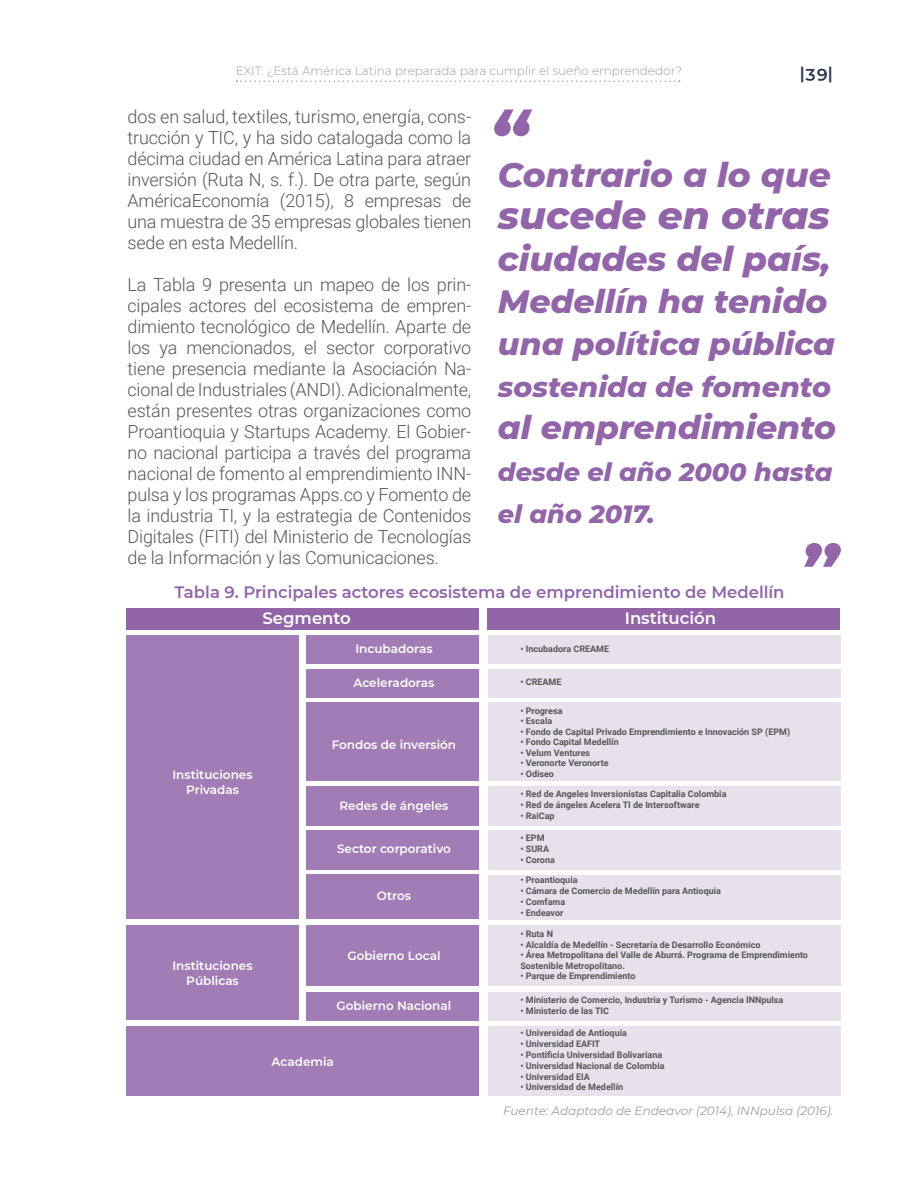
<style>
.page{position:relative;width:918px;height:1188px;background:#fff}
.page>*{position:absolute;margin:0;border:0;box-sizing:border-box;transform-origin:0 0}
.t1{font:italic 800 72px "Montserrat";color:#9265a8}
.t2{font:italic 800 39px "Montserrat";color:#9265a8}
.t3{font:italic 800 34.5px "Montserrat";color:#9265a8}
.t4{font:italic 800 33px "Montserrat";color:#9265a8}
.t5{font:italic 800 31.5px "Montserrat";color:#9265a8}
.t6{font:italic 800 28.5px "Montserrat";color:#9265a8}
.t7{font:italic 800 25.5px/42px "Montserrat";color:#9265a8}
.t8{font:300 18px/21px "Roboto";letter-spacing:-.01em;color:#575756;text-align:justify}
.t9{font:600 16.5px "Montserrat";color:#9265a8}
.t10{font:600 16.5px "Montserrat";color:#fff}
.t11{font:600 16.5px "Montserrat";color:#27334f}
.t12{font:600 12px/14.4px "Montserrat";color:#fff;text-align:center}
.t13{font:300 12px "Montserrat";color:#9d9d9c}
.t14{font:italic 12px "Montserrat";color:#9d9d9c}
.t15{font:700 9px/10.5px "Roboto";color:#575756}
</style>
<div class="page">
<svg style="left:236px;top:80px;width:444px;height:2px"></svg>
<div style="left:488px;top:703px;width:352px;height:78px;background:#e9e0ed"></div>
<div style="left:126px;top:1026px;width:353px;height:70px;background:#a27cb5"></div>
<div style="left:126px;top:609px;width:353px;height:21px;background:#9265a8"></div>
<div style="left:307px;top:636px;width:172px;height:28px;background:#a27cb5"></div>
<div style="left:307px;top:992px;width:172px;height:28px;background:#a27cb5"></div>
<div style="left:307px;top:669px;width:172px;height:28px;background:#a27cb5"></div>
<div style="left:307px;top:703px;width:172px;height:78px;background:#a27cb5"></div>
<div style="left:488px;top:636px;width:352px;height:28px;background:#e9e0ed"></div>
<div style="left:307px;top:787px;width:172px;height:39px;background:#a27cb5"></div>
<div style="left:307px;top:831px;width:172px;height:39px;background:#a27cb5"></div>
<div style="left:307px;top:875px;width:172px;height:44px;background:#a27cb5"></div>
<div style="left:488px;top:787px;width:352px;height:39px;background:#e9e0ed"></div>
<div style="left:488px;top:831px;width:352px;height:39px;background:#e9e0ed"></div>
<div style="left:488px;top:875px;width:352px;height:44px;background:#e9e0ed"></div>
<div style="left:488px;top:926px;width:352px;height:60px;background:#e9e0ed"></div>
<div style="left:488px;top:1026px;width:352px;height:70px;background:#e9e0ed"></div>
<div style="left:307px;top:926px;width:172px;height:60px;background:#a27cb5"></div>
<div style="left:488px;top:992px;width:352px;height:28px;background:#e9e0ed"></div>
<div style="left:488px;top:669px;width:352px;height:28px;background:#e9e0ed"></div>
<div style="left:126px;top:636px;width:173px;height:283px;background:#a27cb5"></div>
<div style="left:126px;top:926px;width:173px;height:94px;background:#a27cb5"></div>
<div style="left:488px;top:609px;width:352px;height:21px;background:#9265a8"></div>
<p class="t13" style="left:236px;top:63px;width:448px">EXIT: ¿Está América Latina preparada para cumplir el sueño emprendedor?</p>
<p class="t11" style="left:800px;top:61px;width:35px">|39|</p>
<p class="t8" style="left:128px;top:105px;width:345px">dos en salud, textiles, turismo, energía, cons&shy;trucción y TIC, y ha sido catalogada como la décima ciudad en América Latina para atraer inversión (Ruta N, s. f.). De otra parte, según AméricaEconomía (2015), 8 empresas de una muestra de 35 empresas globales tienen sede en esta Medellín.</p>
<p class="t8" style="left:128px;top:273px;width:345px">La Tabla 9 presenta un mapeo de los prin&shy;cipales actores del ecosistema de empren&shy;dimiento tecnológico de Medellín. Aparte de los ya mencionados, el sector corporativo tiene presencia mediante la Asociación Na&shy;cional de Industriales (ANDI). Adicionalmente, están presentes otras organizaciones como Proantioquia y Startups Academy. El Gobier&shy;no nacional participa a través del programa nacional de fomento al emprendimiento INN&shy;pulsa y los programas Apps.co y Fomento de la industria TI, y la estrategia de Contenidos Digitales (FITI) del Ministerio de Tecnologías de la Información y las Comunicaciones.</p>
<h1 class="t1" style="left:489px;top:85px;width:41px">“</h1>
<h3 class="t3" style="left:498px;top:150px;width:334px">Contrario a lo que</h3>
<h2 class="t2" style="left:498px;top:187px;width:334px">sucede en otras</h2>
<h3 class="t3" style="left:498px;top:234px;width:334px">ciudades del país,</h3>
<h3 class="t4" style="left:498px;top:277px;width:331px">Medellín ha tenido</h3>
<h3 class="t5" style="left:498px;top:321px;width:339px">una política pública</h3>
<h3 class="t6" style="left:498px;top:366px;width:335px">sostenida de fomento</h3>
<h3 class="t4" style="left:498px;top:403px;width:340px">al emprendimiento</h3>
<h3 class="t7" style="left:498px;top:450px;width:336px">desde el año 2000 hasta el año 2017.</h3>
<h1 class="t1" style="left:801px;top:507px;width:41px">”</h1>
<p class="t9" style="left:174px;top:581px;width:612px">Tabla 9. Principales actores ecosistema de emprendimiento de Medellín</p>
<p class="t10" style="left:263px;top:607px;width:90px">Segmento</p>
<p class="t12" style="left:355px;top:641px;width:79px">Incubadoras</p>
<p class="t10" style="left:625px;top:607px;width:93px">Institución</p>
<p class="t15" style="left:520px;top:643px;width:90px">• Incubadora CREAME</p>
<p class="t15" style="left:520px;top:677px;width:43px">• CREAME</p>
<p class="t15" style="left:520px;top:705px;width:44px">• Progresa</p>
<p class="t15" style="left:520px;top:715px;width:33px">• Escala</p>
<p class="t15" style="left:520px;top:726px;width:271px">• Fondo de Capital Privado Emprendimiento e Innovación SP (EPM)</p>
<p class="t15" style="left:520px;top:736px;width:100px">• Fondo Capital Medellín</p>
<p class="t15" style="left:520px;top:747px;width:71px">• Velum Ventures</p>
<p class="t15" style="left:520px;top:757px;width:90px">• Veronorte Veronorte</p>
<p class="t15" style="left:520px;top:768px;width:35px">• Odiseo</p>
<p class="t15" style="left:520px;top:788px;width:208px">• Red de Angeles Inversionistas Capitalia Colombia</p>
<p class="t15" style="left:520px;top:799px;width:181px">• Red de ángeles Acelera TI de Intersoftware</p>
<p class="t15" style="left:520px;top:810px;width:36px">• RaiCap</p>
<p class="t12" style="left:354px;top:675px;width:82px">Aceleradoras</p>
<p class="t12" style="left:332px;top:737px;width:126px">Fondos de inversión</p>
<p class="t12" style="left:172px;top:767px;width:82px">Instituciones<br>Privadas</p>
<p class="t12" style="left:339px;top:798px;width:110px">Redes de ángeles</p>
<p class="t12" style="left:337px;top:841px;width:115px">Sector corporativo</p>
<p class="t12" style="left:377px;top:888px;width:36px">Otros</p>
<p class="t15" style="left:520px;top:832px;width:26px">• EPM</p>
<p class="t15" style="left:520px;top:843px;width:30px">• SURA</p>
<p class="t15" style="left:520px;top:854px;width:36px">• Corona</p>
<p class="t15" style="left:520px;top:874px;width:59px">• Proantioquia</p>
<p class="t15" style="left:520px;top:885px;width:202px">• Cámara de Comercio de Medellín para Antioquia</p>
<p class="t15" style="left:520px;top:896px;width:46px">• Comfama</p>
<p class="t15" style="left:520px;top:907px;width:45px">• Endeavor</p>
<p class="t15" style="left:520px;top:929px;width:34px">• Ruta N</p>
<p class="t15" style="left:520px;top:939px;width:242px">• Alcaldía de Medellín - Secretaría de Desarrollo Económico</p>
<p class="t15" style="left:520px;top:950px;width:289px">• Área Metropolitana del Valle de Aburrá. Programa de Emprendimiento<br>Sostenible Metropolitano.</p>
<p class="t15" style="left:520px;top:971px;width:117px">• Parque de Emprendimiento</p>
<p class="t15" style="left:520px;top:994px;width:264px">• Ministerio de Comercio, Industria y Turismo - Agencia INNpulsa</p>
<p class="t15" style="left:520px;top:1005px;width:90px">• Ministerio de las TIC</p>
<p class="t15" style="left:520px;top:1028px;width:108px">• Universidad de Antioquia</p>
<p class="t15" style="left:520px;top:1038px;width:81px">• Universidad EAFIT</p>
<p class="t15" style="left:520px;top:1049px;width:143px">• Pontificia Universidad Bolivariana</p>
<p class="t15" style="left:520px;top:1060px;width:146px">• Universidad Nacional de Colombia</p>
<p class="t15" style="left:520px;top:1071px;width:71px">• Universidad EIA</p>
<p class="t15" style="left:520px;top:1082px;width:104px">• Universidad de Medellín</p>
<p class="t12" style="left:347px;top:948px;width:95px">Gobierno Local</p>
<p class="t12" style="left:172px;top:958px;width:82px">Instituciones<br>Públicas</p>
<p class="t12" style="left:337px;top:998px;width:116px">Gobierno Nacional</p>
<p class="t12" style="left:272px;top:1054px;width:64px">Academia</p>
<p class="t14" style="left:503px;top:1102px;width:331px">Fuente: Adaptado de Endeavor (2014), INNpulsa (2016).</p>
</div>
